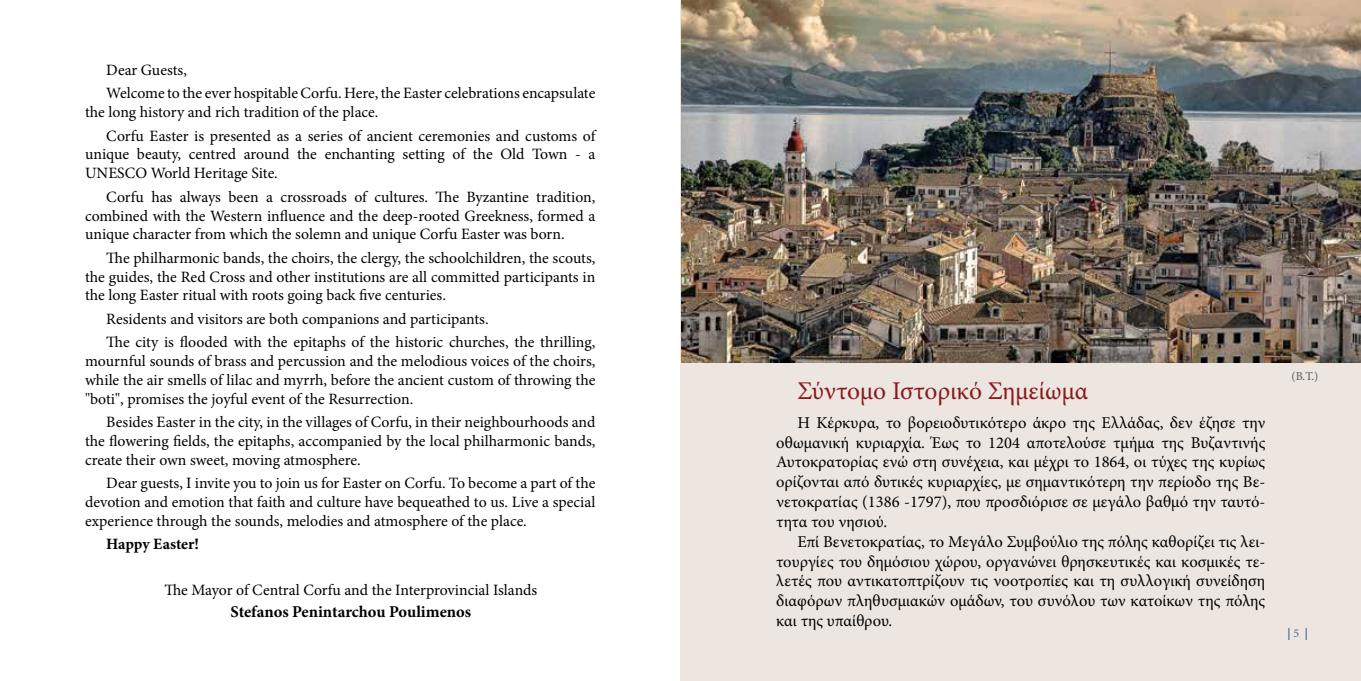
<style>
.page{position:relative;width:1361px;height:681px;background:#fff}
.page>*{position:absolute;margin:0;border:0;box-sizing:border-box;transform-origin:0 0}
.t1{font:25.5px "Minion Pro";color:#891a1c}
.t2{font:16.5px/19.8px "Minion Pro";color:#000;text-align:justify}
.t3{font:700 16.5px "Minion Pro";color:#000}
.t4{font:15.75px/18.9px "Minion Pro";color:#000;text-align:justify}
.t5{font:700 15.75px "Minion Pro";letter-spacing:-.005em;color:#000}
.t6{font:12px "Minion Pro";color:#58595b}
.t7{font:12px "Minion Pro";color:#133f6d}
.s1{color:#56658a}
</style>
<div class="page">
<div style="left:680px;top:0;width:681px;height:680px;background:#ece5e0"></div>
<img style="left:681px;top:0;width:680px;height:362px">
<p class="t4" style="left:106px;top:59px;width:490px;line-height:23.1px">Dear Guests,<br>Welcome to the ever hospitable Corfu. Here, the Easter celebrations encapsulate</p>
<p class="t4" style="left:106px;top:101px;width:490px;line-height:23.1px;text-indent:-21px">the long history and rich tradition of the place.<br>Corfu Easter is presented as a series of ancient ceremonies and customs of</p>
<p class="t4" style="left:85px;top:145px;width:512px">unique beauty, centred around the enchanting setting of the Old Town - a<br>UNESCO World Heritage Site.</p>
<p class="t4" style="left:85px;top:187px;width:512px;text-indent:21px">Corfu has always been a crossroads of cultures. The Byzantine tradition, combined with the Western influence and the deep-rooted Greekness, formed a unique character from which the solemn and unique Corfu Easter was born.</p>
<p class="t4" style="left:85px;top:248px;width:512px;text-indent:21px">The philharmonic bands, the choirs, the clergy, the schoolchildren, the scouts, the guides, the Red Cross and other institutions are all committed participants in the long Easter ritual with roots going back five centuries.</p>
<p class="t4" style="left:106px;top:307px;width:491px;line-height:23.1px">Residents and visitors are both companions and participants.<br>The city is flooded with the epitaphs of the historic churches, the thrilling,</p>
<p class="t4" style="left:85px;top:351px;width:512px">mournful sounds of brass and percussion and the melodious voices of the choirs, while the air smells of lilac and myrrh, before the ancient custom of throwing the "boti", promises the joyful event of the Resurrection.</p>
<p class="t4" style="left:85px;top:412px;width:512px;text-indent:21px">Besides Easter in the city, in the villages of Corfu, in their neighbourhoods and the flowering fields, the epitaphs, accompanied by the local philharmonic bands, create their own sweet, moving atmosphere.</p>
<p class="t4" style="left:85px;top:473px;width:512px;text-indent:21px">Dear guests, I invite you to join us for Easter on Corfu. To become a part of the devotion and emotion that faith and culture have bequeathed to us. Live a special experience through the sounds, melodies and atmosphere of the place.</p>
<p class="t5" style="left:106px;top:532px;width:94px">Happy Easter!</p>
<p class="t4" style="left:164px;top:580px;width:374px">The Mayor of Central Corfu and the Interprovincial Islands</p>
<p class="t3" style="left:231px;top:600px;width:242px">Stefanos Penintarchou Poulimenos</p>
<h1 class="t1" style="left:797px;top:374px;width:292px">Σύντομο Ιστορικό Σημείωμα</h1>
<p class="t2" style="left:776px;top:412px;width:491px;text-indent:21px">Η Κέρκυρα, το βορειοδυτικότερο άκρο της Ελλάδας, δεν έζησε την οθωμανική κυριαρχία. Έως το 1204 αποτελούσε τμήμα της Βυζαντινής Αυτοκρατορίας ενώ στη συνέχεια, και μέχρι το 1864, οι τύχες της κυρίως ορίζονται από δυτικές κυριαρχίες, με σημαντικότερη την περίοδο της Βε&shy;νετοκρατίας (1386 -1797), που προσδιόρισε σε μεγάλο βαθμό την ταυτό&shy;τητα του νησιού.</p>
<p class="t2" style="left:776px;top:531px;width:490px;text-indent:21px">Επί Βενετοκρατίας, το Μεγάλο Συμβούλιο της πόλης καθορίζει τις λει&shy;τουργίες του δημόσιου χώρου, οργανώνει θρησκευτικές και κοσμικές τε&shy;λετές που αντικατοπτρίζουν τις νοοτροπίες και τη συλλογική συνείδηση διαφόρων πληθυσμιακών ομάδων, του συνόλου των κατοίκων της πόλης και της υπαίθρου.</p>
<p class="t6" style="left:1291px;top:368px;width:28px">(Β.T.)</p>
<p class="t7" style="left:1287px;top:624px;width:22px">| <span class="s1">5</span> |</p>
</div>
